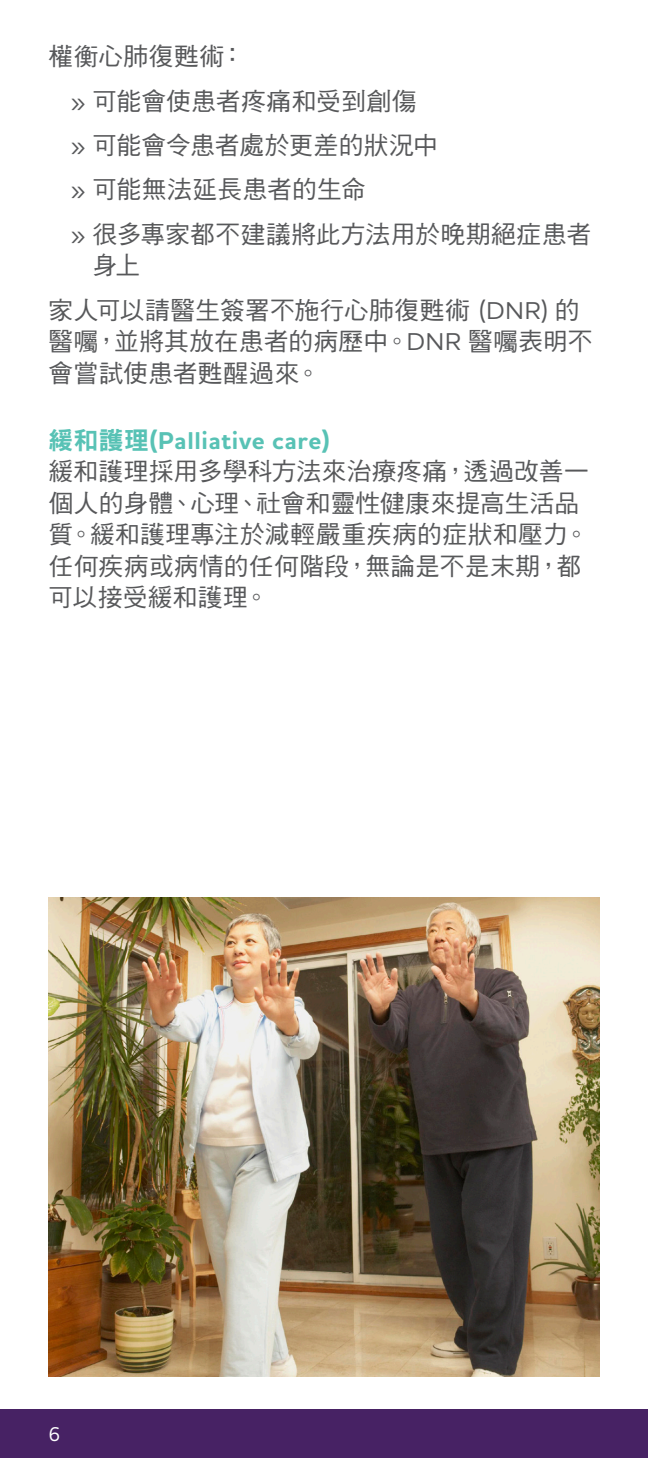
<style>
.page{position:relative;width:648px;height:1458px;background:#fff}
.page>*{position:absolute;margin:0;border:0;box-sizing:border-box;transform-origin:0 0}
.a-body_text{font:24.75px/31.5px "DF Hei Std W5";letter-spacing:.01em;color:#57585a}
.a-body_subhead_2{font:700 24.75px "Houschka Alt Pro";letter-spacing:.025em;color:#58c2b5}
.a-body_text-2{font:24.75px "DF Hei Std W5";letter-spacing:-.01em;color:#57585a}
.t1{font:500 20.25px "Houschka Alt Pro";color:#fff}
.s1{font-family:"Houschka Alt Pro";font-weight:500}
.s2{font-family:"DF Hei Std W9";font-weight:400}
</style>
<div class="page">
<div style="left:0;top:1409px;width:648px;height:49px;background:#472264"></div>
<img style="left:49px;top:897px;width:550px;height:480px">
<p class="a-body_text" style="left:49px;top:40px;width:198px">權衡心肺復甦術：</p>
<p class="a-body_text" style="left:71px;top:84px;width:347px"><span class="s1">»</span> 可能會使患者疼痛和受到創傷</p>
<p class="a-body_text-2" style="left:71px;top:132px;width:368px"><span class="s1">»</span> 可能會令患者處於更差的狀況中</p>
<p class="a-body_text" style="left:71px;top:173px;width:296px"><span class="s1">»</span> 可能無法延長患者的生命</p>
<p class="a-body_text" style="left:92px;top:218px;width:500px;text-indent:-21px"><span class="s1">»</span> 很多專家都不建議將此方法用於晚期絕症患者身上</p>
<p class="a-body_text" style="left:49px;top:294px;width:546px">家人可以請醫生簽署不施行心肺復甦術 <span class="s1">(DNR)</span> 的醫囑，並將其放在患者的病歷中。<span class="s1">DNR</span> 醫囑表明不會嘗試使患者甦醒過來。</p>
<p class="a-body_subhead_2" style="left:49px;top:424px;width:283px"><span class="s2">緩和護理</span>(Palliative care)</p>
<p class="a-body_text" style="left:49px;top:455px;width:542px">緩和護理採用多學科方法來治療疼痛，透過改善一個人的身體、心理、社會和靈性健康來提高生活品質。緩和護理專注於減輕嚴重疾病的症狀和壓力。任何疾病或病情的任何階段，無論是不是末期，都可以接受緩和護理。</p>
<p class="t1" style="left:49px;top:1422px;width:14px">6</p>
</div>
